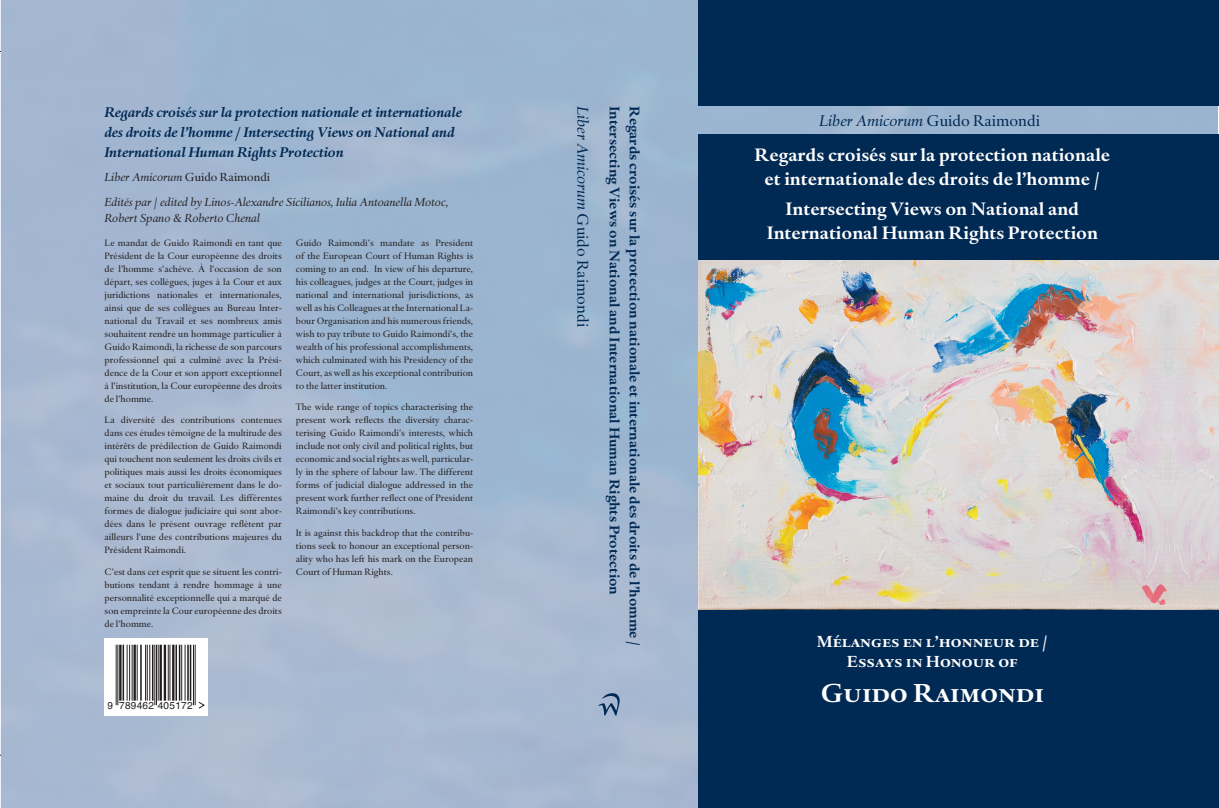
<style>
.page{position:relative;width:1219px;height:808px;background:#fff}
.page>*{position:absolute;margin:0;border:0;box-sizing:border-box;transform-origin:0 0}
.t1{font:26px "Haarlemmer MT Bold SC";color:#fff}
.t2{font:18px/24px "Haarlemmer MT Bold Os F";color:#fff;text-align:center}
.t3{font:16px "Haarlemmer MT Italic Os F";color:#002953}
.t4{font:16px/20px "Haarlemmer MT Bold SC";color:#fff;text-align:center}
.t5{font:14px "Haarlemmer MT Bold Os F";color:#002953}
.t6{font:14px/20px "Haarlemmer MT Bold Italic Os F";color:#002953}
.t7{font:12px/24.5px "Haarlemmer MT Italic Os F";color:#231f20}
.t8{font:10.1px "Helvetica";letter-spacing:.025em;color:#231f20}
.t9{font:9.5px/13px "Haarlemmer";color:#231f20;text-align:justify}
.s1{font-family:"Haarlemmer MT Regular Os F"}
</style>
<div class="page">
<hr style="left:0;top:755px;width:1219px;height:1px;background:#231f20">
<hr style="left:0;top:51px;width:1219px;height:1px;background:#231f20">
<img style="left:1px;top:0;width:1216px;height:808px">
<svg style="left:598px;top:693px;width:22px;height:22px"></svg>
<svg style="left:104px;top:638px;width:104px;height:77px"></svg>
<hr style="left:116px;top:645px;width:1px;height:60px;background:#231f20">
<hr style="left:117px;top:645px;width:1px;height:60px;background:#231f20">
<hr style="left:119px;top:645px;width:3px;height:56px;background:#231f20">
<hr style="left:123px;top:645px;width:1px;height:56px;background:#231f20">
<hr style="left:127px;top:645px;width:1px;height:56px;background:#231f20">
<hr style="left:129px;top:645px;width:1px;height:56px;background:#231f20">
<hr style="left:132px;top:645px;width:1px;height:56px;background:#231f20">
<hr style="left:133px;top:645px;width:3px;height:56px;background:#231f20">
<hr style="left:137px;top:645px;width:1px;height:56px;background:#231f20">
<hr style="left:140px;top:645px;width:2px;height:56px;background:#231f20">
<hr style="left:145px;top:645px;width:1px;height:56px;background:#231f20">
<hr style="left:147px;top:645px;width:1px;height:56px;background:#231f20">
<hr style="left:149px;top:645px;width:1px;height:56px;background:#231f20">
<hr style="left:152px;top:645px;width:1px;height:56px;background:#231f20">
<hr style="left:154px;top:645px;width:1px;height:60px;background:#231f20">
<hr style="left:156px;top:645px;width:1px;height:60px;background:#231f20">
<hr style="left:158px;top:645px;width:1px;height:56px;background:#231f20">
<hr style="left:159px;top:645px;width:3px;height:56px;background:#231f20">
<hr style="left:164px;top:645px;width:2px;height:56px;background:#231f20">
<hr style="left:168px;top:645px;width:1px;height:56px;background:#231f20">
<hr style="left:170px;top:645px;width:1px;height:56px;background:#231f20">
<hr style="left:172px;top:645px;width:2px;height:56px;background:#231f20">
<hr style="left:175px;top:645px;width:2px;height:56px;background:#231f20">
<hr style="left:179px;top:645px;width:1px;height:56px;background:#231f20">
<hr style="left:181px;top:645px;width:1px;height:56px;background:#231f20">
<hr style="left:185px;top:645px;width:1px;height:56px;background:#231f20">
<hr style="left:187px;top:645px;width:2px;height:56px;background:#231f20">
<hr style="left:190px;top:645px;width:1px;height:56px;background:#231f20">
<hr style="left:193px;top:645px;width:1px;height:60px;background:#231f20">
<hr style="left:195px;top:645px;width:1px;height:60px;background:#231f20">
<svg style="left:198px;top:701px;width:7px;height:8px"></svg>
<div style="left:698px;top:603px;width:521px;height:205px;background:#002953"></div>
<img style="left:698px;top:260px;width:521px;height:349px">
<div style="left:698px;top:134px;width:521px;height:126px;background:#002953"></div>
<div style="left:698px;top:0;width:521px;height:106px;background:#002953"></div>
<svg style="left:0;top:0;width:7px;height:7px"></svg>
<h3 class="t6" style="left:104px;top:102px;width:359px">Regards croisés sur la protection nationale et internationale des droits de l’homme / Intersecting Views on National and<br>International Human Rights Protection</h3>
<p class="t7" style="left:104px;top:165px;width:345px">Liber Amicorum <span class="s1">Guido Raimondi<br></span>Edités par / edited by Linos-Alexandre Sicilianos, Iulia Antoanella Motoc,</p>
<p class="t7" style="left:104px;top:206px;width:157px">Robert Spano &amp; Roberto Chenal</p>
<p class="t9" style="left:105px;top:236px;width:179px">Le mandat de Guido Raimondi en tant que Président de la Cour européenne des droits de l’homme s’achève. À l’occasion de son départ, ses collègues, juges à la Cour et aux juridictions nationales et internationales, ainsi que de ses collègues au Bureau Inter&shy;national du Travail et ses nombreux amis souhaitent rendre un hommage particulier à Guido Raimondi, la richesse de son parcours professionnel qui a culminé avec la Prési&shy;dence de la Cour et son apport exceptionnel à l’institution, la Cour européenne des droits de l’homme.</p>
<p class="t9" style="left:105px;top:414px;width:179px">La diversité des contributions contenues dans ces études témoigne de la multitude des intérêts de prédilection de Guido Raimondi qui touchent non seulement les droits civils et politiques mais aussi les droits économiques et sociaux tout particulièrement dans le do&shy;maine du droit du travail. Les différentes formes de dialogue judiciaire qui sont abor&shy;dées dans le présent ouvrage reflètent par ailleurs l’une des contributions majeures du Président Raimondi.</p>
<p class="t9" style="left:105px;top:565px;width:179px">C’est dans cet esprit que se situent les contri&shy;butions tendant à rendre hommage à une personnalité exceptionnelle qui a marqué de son empreinte la Cour européenne des droits de l’homme.</p>
<p class="t9" style="left:296px;top:236px;width:179px">Guido Raimondi’s mandate as President of the European Court of Human Rights is coming to an end. In view of his departure, his colleagues, judges at the Court, judges in national and international jurisdictions, as well as his Colleagues at the International La&shy;bour Organisation and his numerous friends, wish to pay tribute to Guido Raimondi’s, the wealth of his professional accomplishments, which culminated with his Presidency of the Court, as well as his exceptional contribution to the latter institution.</p>
<p class="t9" style="left:296px;top:401px;width:179px">The wide range of topics characterising the present work reflects the diversity charac&shy;terising Guido Raimondi’s interests, which include not only civil and political rights, but economic and social rights as well, particular&shy;ly in the sphere of labour law. The different forms of judicial dialogue addressed in the present work further reflect one of President Raimondi’s key contributions.</p>
<p class="t9" style="left:296px;top:526px;width:179px">It is against this backdrop that the contribu&shy;tions seek to honour an exceptional person&shy;ality who has left his mark on the European Court of Human Rights.</p>
<p class="t8" style="left:107px;top:697px;width:87px">9 789462 405172</p>
<h3 class="t3" style="left:592px;top:106px;width:223px;rotate:90deg">Liber Amicorum <span class="s1">Guido Raimondi</span></h3>
<h3 class="t5" style="left:624px;top:106px;width:490px;rotate:90deg">Intersecting Views on National and International Human Rights Protection</h3>
<h3 class="t5" style="left:644px;top:106px;width:542px;rotate:90deg">Regards croisés sur la protection nationale et internationale des droits de l’homme /</h3>
<h3 class="t3" style="left:819px;top:112px;width:223px">Liber Amicorum <span class="s1">Guido Raimondi</span></h3>
<h2 class="t2" style="left:754px;top:143px;width:357px">Regards croisés sur la protection nationale et internationale des droits de l’homme /</h2>
<h2 class="t2" style="left:767px;top:197px;width:333px">Intersecting Views on National and<br>International Human Rights Protection</h2>
<h3 class="t4" style="left:817px;top:631px;width:233px">Mélanges en l’honneur de /<br>Essays in Honour of</h3>
<h1 class="t1" style="left:820px;top:676px;width:225px">Guido Raimondi</h1>
</div>
